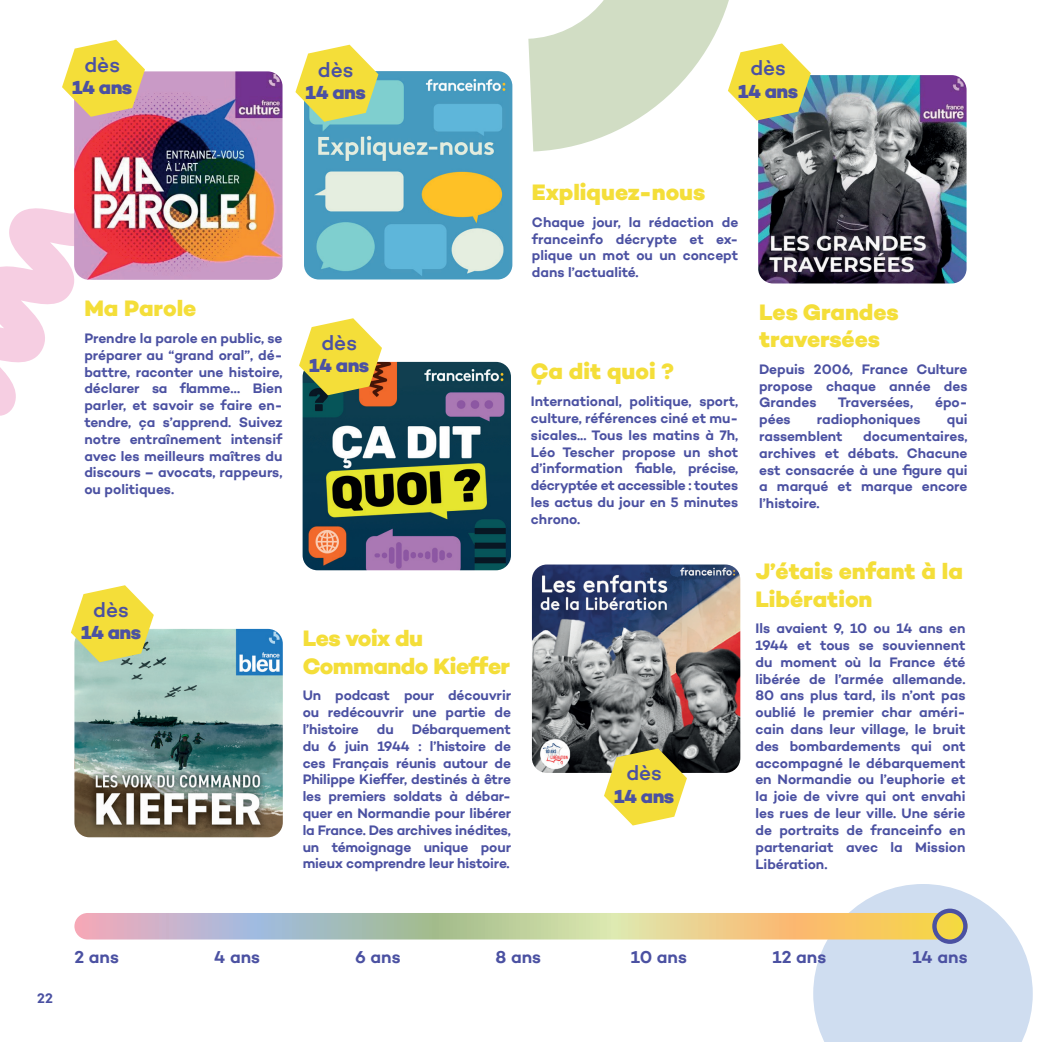
<style>
.page{position:relative;width:1042px;height:1042px;background:#fff}
.page>*{position:absolute;margin:0;border:0;box-sizing:border-box;transform-origin:0 0}
.Titre_podcast{font:800 22.75px/27.3px "Campton";letter-spacing:-.005em;color:#f4de39}
.t1{font:500 21px "Campton";color:#4b51a2}
.t2{font:800 19.25px "Campton";letter-spacing:-.03em;color:#4b51a2}
.t3{font:600 17.5px "Campton";color:#4b51a2}
.Texte_standard{font:600 14px/16.8px "Campton";color:#4b51a2;text-align:justify}
</style>
<div class="page">
<svg style="left:813px;top:884px;width:220px;height:158px"></svg>
<svg style="left:0;top:208px;width:74px;height:208px"></svg>
<svg style="left:74px;top:913px;width:893px;height:26px;background:#cfc49c"></svg>
<img style="left:304px;top:71px;width:208px;height:208px">
<img style="left:758px;top:75px;width:208px;height:208px">
<img style="left:303px;top:362px;width:208px;height:208px">
<img style="left:74px;top:629px;width:209px;height:208px">
<img style="left:532px;top:564px;width:208px;height:209px">
<svg style="left:295px;top:45px;width:83px;height:77px"></svg>
<img style="left:74px;top:71px;width:208px;height:209px">
<svg style="left:62px;top:40px;width:83px;height:77px"></svg>
<svg style="left:528px;top:0;width:283px;height:151px"></svg>
<svg style="left:299px;top:318px;width:83px;height:77px"></svg>
<svg style="left:71px;top:585px;width:83px;height:77px"></svg>
<svg style="left:604px;top:748px;width:83px;height:77px"></svg>
<div style="left:932px;top:908px;width:35px;height:36px;border:4px solid #4b51a2;border-radius:50%"></div>
<p class="t1" style="left:84px;top:51px;width:37px">dès</p>
<p class="t2" style="left:72px;top:75px;width:62px">14 ans</p>
<p class="t1" style="left:318px;top:56px;width:37px">dès</p>
<p class="t2" style="left:306px;top:80px;width:62px">14 ans</p>
<p class="t1" style="left:750px;top:55px;width:37px">dès</p>
<p class="t2" style="left:738px;top:79px;width:62px">14 ans</p>
<p class="Titre_podcast" style="left:84px;top:295px;width:113px">Ma Parole</p>
<p class="Texte_standard" style="left:84px;top:329px;width:200px">Prendre la parole en public, se préparer au “grand oral”, dé&shy;battre, raconter une histoire, déclarer sa flamme… Bien parler, et savoir se faire en&shy;tendre, ça s’apprend. Suivez notre entraînement intensif avec les meilleurs maîtres du discours – avocats, rappeurs, ou politiques.</p>
<p class="t1" style="left:93px;top:597px;width:37px">dès</p>
<p class="t2" style="left:81px;top:620px;width:62px">14 ans</p>
<p class="t1" style="left:321px;top:330px;width:37px">dès</p>
<p class="t2" style="left:309px;top:353px;width:62px">14 ans</p>
<p class="Titre_podcast" style="left:303px;top:625px;width:209px">Les voix du<br>Commando Kieffer</p>
<p class="Texte_standard" style="left:303px;top:687px;width:210px">Un podcast pour découvrir ou redécouvrir une partie de l’histoire</p>
<p class="Texte_standard" style="left:303px;top:720px;width:210px;text-indent:109px">Débarquement du 6 juin 1944 : l’histoire de ces Français réunis autour de Philippe Kieffer, destinés à être les premiers soldats à débar&shy;quer en Normandie pour libérer la France. Des archives inédites, un témoignage unique pour mieux comprendre leur histoire.</p>
<p class="Texte_standard" style="left:377px;top:720px;width:18px">du</p>
<p class="Titre_podcast" style="left:532px;top:179px;width:175px">Expliquez-nous</p>
<p class="Texte_standard" style="left:532px;top:213px;width:208px">Chaque jour, la rédaction de franceinfo décrypte et ex&shy;plique un mot ou un concept dans l’actualité.</p>
<p class="Titre_podcast" style="left:531px;top:358px;width:145px">Ça dit quoi ?</p>
<p class="Texte_standard" style="left:531px;top:393px;width:209px">International, politique, sport, culture, références ciné et mu&shy;sicales... Tous les matins à 7h, Léo Tescher propose un shot d’information fiable, précise, décryptée et accessible : toutes les actus du jour en 5 minutes chrono.</p>
<p class="t1" style="left:626px;top:760px;width:37px">dès</p>
<p class="t2" style="left:614px;top:784px;width:62px">14 ans</p>
<p class="Titre_podcast" style="left:759px;top:298px;width:141px">Les Grandes traversées</p>
<p class="Texte_standard" style="left:759px;top:360px;width:210px">Depuis 2006, France Culture propose chaque année des Grandes</p>
<p class="Texte_standard" style="left:838px;top:394px;width:77px">Traversées,</p>
<p class="Texte_standard" style="left:935px;top:394px;width:34px">épo-</p>
<p class="Texte_standard" style="left:759px;top:411px;width:33px">pées</p>
<p class="Texte_standard" style="left:817px;top:411px;width:105px">radiophoniques</p>
<p class="Texte_standard" style="left:947px;top:411px;width:22px">qui</p>
<p class="Texte_standard" style="left:759px;top:427px;width:85px">rassemblent</p>
<p class="Texte_standard" style="left:759px;top:427px;width:210px;text-indent:104px">documentaires, archives et débats. Chacune est consacrée à une figure qui a marqué et marque encore l’histoire.</p>
<p class="Titre_podcast" style="left:755px;top:558px;width:209px">J’étais enfant à la<br>Libération</p>
<p class="Texte_standard" style="left:755px;top:620px;width:211px">Ils avaient 9, 10 ou 14 ans en 1944 et tous se souviennent du moment où la France été libérée de l’armée allemande.<br>80 ans plus tard, ils n’ont pas oublié le premier char améri&shy;cain dans leur village, le bruit des bombardements qui ont accompagné le débarquement en Normandie ou l’euphorie et la joie de vivre qui ont envahi les rues de leur ville. Une série de portraits de franceinfo en partenariat avec la Mission Libération.</p>
<p class="Texte_standard" style="left:37px;top:989px;width:17px">22</p>
<p class="t3" style="left:74px;top:946px;width:46px">2 ans</p>
<p class="t3" style="left:214px;top:946px;width:47px">4 ans</p>
<p class="t3" style="left:355px;top:946px;width:47px">6 ans</p>
<p class="t3" style="left:495px;top:946px;width:47px">8 ans</p>
<p class="t3" style="left:631px;top:946px;width:58px">10 ans</p>
<p class="t3" style="left:772px;top:946px;width:55px">12 ans</p>
<p class="t3" style="left:912px;top:946px;width:57px">14 ans</p>
</div>
